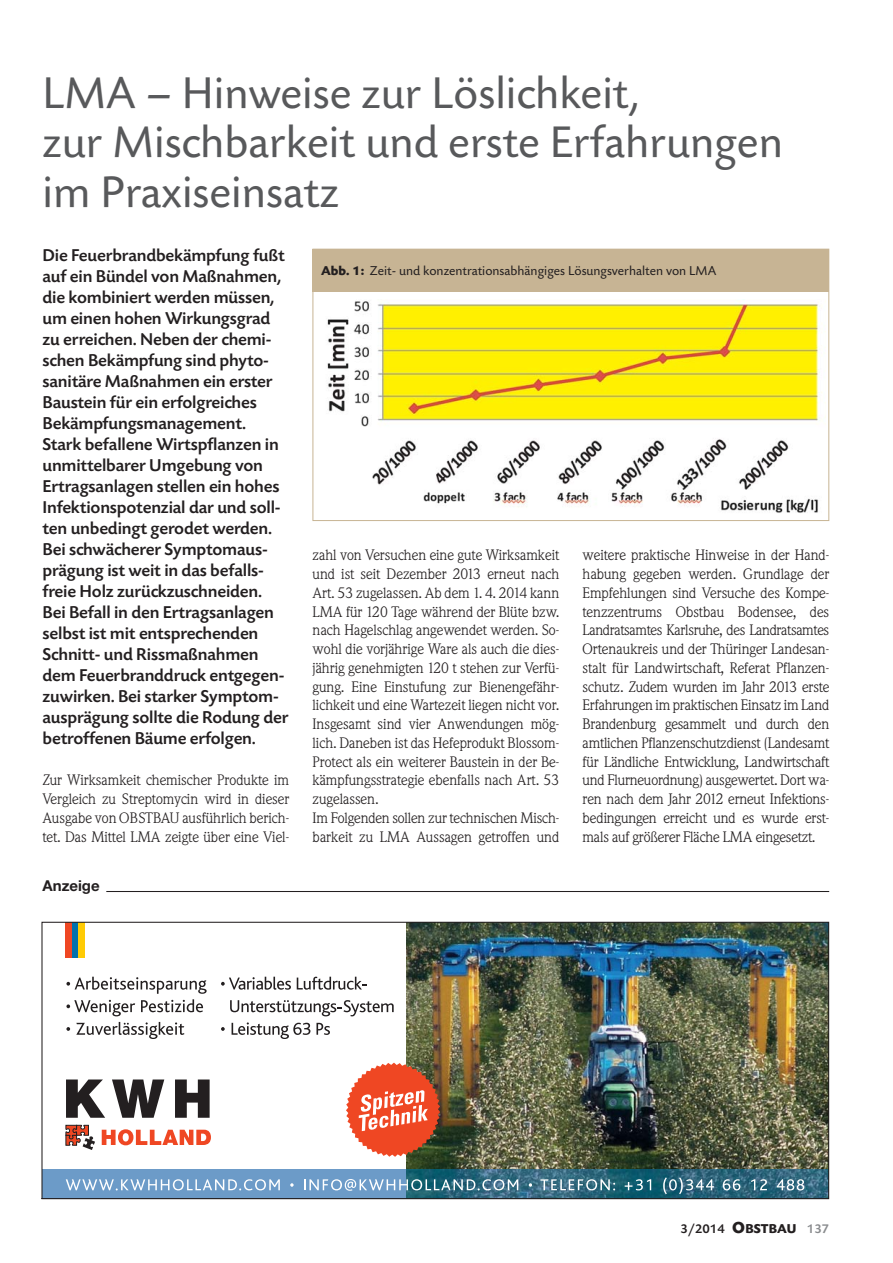
<style>
.page{position:relative;width:893px;height:1263px;background:#fff}
.page>*{position:absolute;margin:0;border:0;box-sizing:border-box;transform-origin:0 0}
.t1{font:46.5px/49.5px "Today SB";color:#58595b}
.t2{font:500 18px/21px "Today SB";letter-spacing:-.01em;color:#231f20}
.t3{font:15px/18.8px "Weidemann BQ";color:#231f20;text-align:justify}
.t4{font:700 15px "Helvetica Neue";color:#231f20}
.t5{font:13.5px "Today SB";color:#231f20}
.t6{font:500 13.5px "Today SB";color:#231f20}
.s1{font-weight:700}
.s2{font-weight:700;font-size:16.8px}
.s3{color:#898b8e}
</style>
<div class="page">
<img style="left:327px;top:301px;width:495px;height:212px">
<img style="left:43px;top:924px;width:784px;height:273px">
<hr style="left:106px;top:891px;width:723px;height:1px;background:#231f20">
<div style="left:313px;top:249px;width:516px;height:42px;background:#c7b494"></div>
<h1 class="t1" style="left:43px;top:73px;width:742px">LMA – Hinweise zur Löslichkeit,<br>zur Mischbarkeit und erste Erfahrungen im Praxiseinsatz</h1>
<p class="t2" style="left:43px;top:246px;width:248px">Die Feuerbrandbekämpfung fußt auf ein Bündel von Maßnahmen, die kombiniert werden müssen, um einen hohen Wirkungsgrad zu erreichen. Neben der chemi&shy;schen Bekämpfung sind phyto&shy;sanitäre Maßnahmen ein erster<br>Baustein für ein erfolgreiches<br>Bekämpfungsmanagement.<br>Stark befallene Wirtspflanzen in unmittelbarer Umgebung von<br>Ertragsanlagen stellen ein hohes<br>Infektionspotenzial dar und soll&shy;ten unbedingt gerodet werden.<br>Bei schwächerer Symptomaus&shy;prägung ist weit in das befalls&shy;freie Holz zurückzuschneiden.<br>Bei Befall in den Ertragsanlagen selbst ist mit entsprechenden<br>Schnitt- und Rissmaßnahmen dem Feuerbranddruck entgegen&shy;zuwirken. Bei starker Symptom&shy;ausprägung sollte die Rodung der betroffenen Bäume erfolgen.</p>
<p class="t3" style="left:43px;top:772px;width:248px">Zur Wirksamkeit chemischer Produkte im Vergleich zu Streptomycin wird in dieser Ausgabe von OBSTBAU ausführlich berich&shy;tet. Das Mittel LMA zeigte über eine Viel-</p>
<p class="t4" style="left:43px;top:880px;width:59px">Anzeige</p>
<p class="t5" style="left:321px;top:264px;width:397px"><span class="s1">Abb. 1:</span> Zeit- und konzentrationsabhängiges Lösungsverhalten von LMA</p>
<p class="t3" style="left:313px;top:547px;width:248px;text-align:left">zahl von Versuchen eine gute Wirksamkeit und ist seit Dezember 2013 erneut nach Art. 53 zugelassen. Ab dem 1. 4. 2014 kann LMA für 120 Tage während der Blüte bzw. nach Hagelschlag angewendet werden. So&shy;wohl die vorjährige Ware als auch die dies&shy;jährig genehmigten 120 t stehen zur Verfü&shy;gung. Eine Einstufung zur Bienengefähr&shy;lichkeit und eine Wartezeit liegen nicht vor.<br>Insgesamt sind vier Anwendungen mög&shy;lich. Daneben ist das Hefeprodukt Blossom-Protect als ein weiterer Baustein in der Be&shy;kämpfungsstrategie ebenfalls nach Art. 53 zugelassen.<br>Im Folgenden sollen zur technischen Misch&shy;barkeit zu LMA Aussagen getroffen und</p>
<p class="t3" style="left:583px;top:547px;width:248px">weitere praktische Hinweise in der Hand&shy;habung gegeben werden. Grundlage der Empfehlungen sind Versuche des Kompe&shy;tenzzentrums Obstbau Bodensee, des Landrats amtes Karlsruhe, des Landrats am tes Orte naukreis und der Thüringer Landesan&shy;stalt für Landwirtschaft, Referat Pflanzen&shy;schutz. Zudem wurden im Jahr 2013 erste Erfahrungen im praktischen Einsatz im Land Brandenburg gesammelt und durch den amtlichen Pflanzenschutzdienst (Landesamt für Ländliche Entwicklung, Landwirtschaft und Flurneuordnung) ausgewertet. Dort wa&shy;ren nach dem Jahr 2012 erneut Infektions&shy;bedingungen erreicht und es wurde erst&shy;mals auf größerer Fläche LMA eingesetzt.</p>
<p class="t6" style="left:680px;top:1223px;width:150px">3/2014 <span class="s2">O</span><span class="s1">BSTBAU</span> <span class="s3">137</span></p>
</div>
